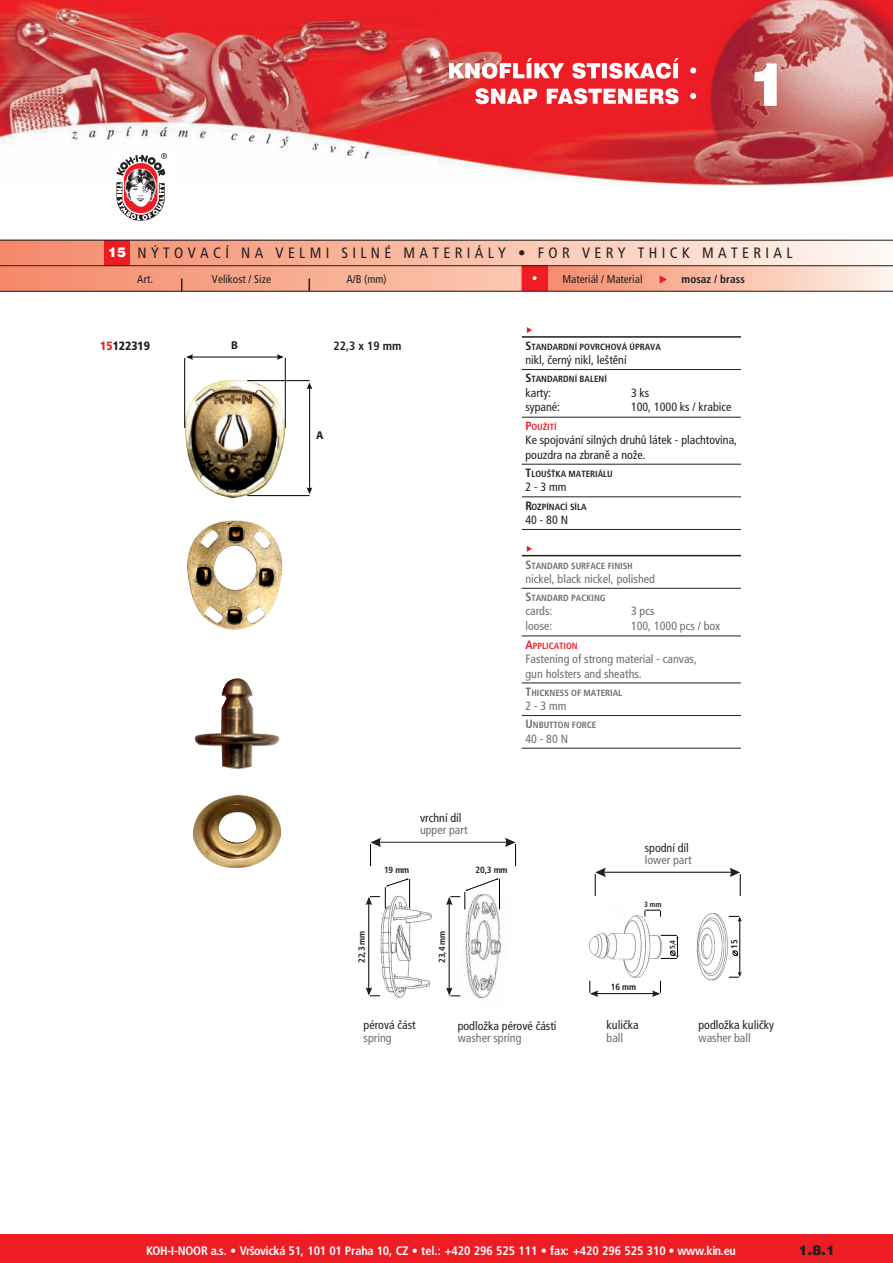
<style>
.page{position:relative;width:893px;height:1263px;background:#fff}
.page>*{position:absolute;margin:0;border:0;box-sizing:border-box;transform-origin:0 0}
.t1{font:condensed 15px "Frutiger CE";letter-spacing:.29em;color:#231f20}
.t2{font:900 13.5px "Swiss 721 BT";color:#231f20}
.t3{font:700 condensed 12.3px "Frutiger CE";letter-spacing:-.02em;color:#fff}
.t4{font:condensed 12px/14.4px "Frutiger CE";color:#231f20}
.t5{font:condensed 12px/14.4px "Frutiger CE";color:#6c6d70}
.t6{font:700 condensed 12px "Frutiger CE";color:#231f20}
.t7{font:900 condensed 12px "Frutiger CE";color:#231f20}
.t8{font:700 11.4px "Myriad Pro";color:#231f20}
.t9{font:condensed 11.25px "Frutiger CE";color:#231f20}
.t10{font:700 condensed 11.25px "Frutiger CE";color:#231f20}
.t11{font:700 condensed 9px "Frutiger CE";color:#231f20}
.t12{font:700 condensed 9px "Frutiger CE";color:#6c6d70}
.t13{font:700 condensed 9px "Frutiger LT";letter-spacing:-.015em;color:#231f20}
.t14{font:700 condensed 9px "Frutiger CE";color:#ee1d23}
.t15{font:700 condensed 7.5px "Frutiger LT";color:#231f20}
.s1{font-family:"Swiss 721 BT";font-weight:900;font-stretch:normal;font-size:13.5px;color:#fff}
.s2{color:#ee1d23}
.s3{font-size:12px}
</style>
<div class="page">
<div style="left:0;top:1234px;width:893px;height:29px;background:#ee1d23"></div>
<img style="left:0;top:0;width:893px;height:185px">
<img style="left:0;top:239px;width:893px;height:52px">
<img style="left:520px;top:266px;width:373px;height:25px">
<svg style="left:309px;top:278px;width:1px;height:13px"></svg>
<svg style="left:181px;top:278px;width:1px;height:13px"></svg>
<div style="left:104px;top:240px;width:26px;height:25px;background:#ee1d23"></div>
<svg style="left:660px;top:275px;width:7px;height:9px"></svg>
<div style="left:522px;top:266px;width:25px;height:25px;background:#ee1d23"></div>
<svg style="left:533px;top:276px;width:3px;height:15px"></svg>
<hr style="left:0;top:265px;width:893px;height:1px;background:#231f20">
<hr style="left:0;top:240px;width:893px;height:1px;background:#231f20">
<hr style="left:0;top:291px;width:893px;height:1px;background:#231f20">
<svg style="left:755px;top:64px;width:21px;height:42px"></svg>
<div style="left:115px;top:152px;width:59px;height:70px;background:#fff"></div>
<svg style="left:116px;top:153px;width:51px;height:68px"></svg>
<svg style="left:449px;top:58px;width:115px;height:21px"></svg>
<svg style="left:572px;top:58px;width:107px;height:21px"></svg>
<svg style="left:690px;top:67px;width:6px;height:6px"></svg>
<svg style="left:475px;top:88px;width:62px;height:16px"></svg>
<svg style="left:547px;top:88px;width:132px;height:16px"></svg>
<svg style="left:690px;top:93px;width:6px;height:6px"></svg>
<img style="left:192px;top:795px;width:89px;height:73px">
<img style="left:194px;top:678px;width:86px;height:91px">
<svg style="left:307px;top:487px;width:5px;height:7px"></svg>
<svg style="left:307px;top:382px;width:5px;height:7px"></svg>
<img style="left:187px;top:521px;width:95px;height:109px">
<img style="left:185px;top:379px;width:101px;height:119px">
<svg style="left:186px;top:354px;width:7px;height:6px"></svg>
<svg style="left:277px;top:354px;width:7px;height:6px"></svg>
<hr style="left:188px;top:357px;width:94px;height:1px;background:#000001">
<hr style="left:184px;top:358px;width:1px;height:70px;background:#000001">
<hr style="left:285px;top:358px;width:1px;height:70px;background:#000001">
<hr style="left:309px;top:386px;width:1px;height:105px;background:#000001">
<hr style="left:247px;top:380px;width:63px;height:1px;background:#000001">
<hr style="left:247px;top:495px;width:63px;height:1px;background:#000001">
<img style="left:457px;top:909px;width:44px;height:90px">
<img style="left:375px;top:894px;width:57px;height:104px">
<hr style="left:368px;top:903px;width:1px;height:86px;background:#000001">
<svg style="left:366px;top:987px;width:14px;height:9px"></svg>
<svg style="left:366px;top:878px;width:44px;height:30px"></svg>
<hr style="left:499px;top:879px;width:1px;height:30px;background:#000001">
<hr style="left:449px;top:903px;width:1px;height:86px;background:#000001">
<svg style="left:446px;top:987px;width:14px;height:9px"></svg>
<svg style="left:446px;top:878px;width:53px;height:31px"></svg>
<img style="left:696px;top:913px;width:39px;height:68px">
<svg style="left:732px;top:950px;width:6px;height:6px"></svg>
<hr style="left:739px;top:920px;width:1px;height:53px;background:#000001">
<svg style="left:729px;top:916px;width:13px;height:5px"></svg>
<svg style="left:729px;top:972px;width:13px;height:6px"></svg>
<hr style="left:380px;top:842px;width:126px;height:1px;background:#231f20">
<svg style="left:370px;top:838px;width:11px;height:28px"></svg>
<svg style="left:505px;top:838px;width:11px;height:28px"></svg>
<hr style="left:605px;top:872px;width:126px;height:1px;background:#000001">
<svg style="left:595px;top:868px;width:11px;height:28px"></svg>
<svg style="left:730px;top:868px;width:11px;height:28px"></svg>
<img style="left:589px;top:909px;width:80px;height:77px">
<hr style="left:595px;top:993px;width:58px;height:1px;background:#000001">
<svg style="left:590px;top:981px;width:8px;height:16px"></svg>
<svg style="left:652px;top:981px;width:9px;height:16px"></svg>
<svg style="left:645px;top:910px;width:16px;height:6px"></svg>
<svg style="left:661px;top:935px;width:18px;height:24px"></svg>
<hr style="left:522px;top:336px;width:219px;height:2px;background:#231f20">
<hr style="left:522px;top:369px;width:219px;height:1px;background:#231f20">
<hr style="left:522px;top:417px;width:219px;height:1px;background:#231f20">
<svg style="left:527px;top:327px;width:5px;height:6px"></svg>
<hr style="left:522px;top:555px;width:219px;height:1px;background:#231f20">
<hr style="left:522px;top:588px;width:219px;height:1px;background:#231f20">
<hr style="left:522px;top:636px;width:219px;height:1px;background:#231f20">
<svg style="left:527px;top:546px;width:5px;height:6px"></svg>
<hr style="left:522px;top:683px;width:219px;height:1px;background:#231f20">
<hr style="left:522px;top:464px;width:219px;height:1px;background:#231f20">
<hr style="left:522px;top:497px;width:219px;height:1px;background:#231f20">
<hr style="left:522px;top:529px;width:219px;height:1px;background:#231f20">
<hr style="left:522px;top:715px;width:219px;height:1px;background:#231f20">
<hr style="left:522px;top:748px;width:219px;height:1px;background:#231f20">
<p class="t1" style="left:108px;top:247px;width:686px"><span class="s1">15</span> NÝTOVACÍ NA VELMI SILNÉ MATERIÁLY • FOR VERY THICK MATERIAL</p>
<p class="t9" style="left:137px;top:274px;width:17px">Art.</p>
<p class="t9" style="left:212px;top:274px;width:61px">Velikost / Size</p>
<p class="t9" style="left:346px;top:274px;width:42px">A/B (mm)</p>
<p class="t9" style="left:563px;top:274px;width:81px">Materiál / Material</p>
<p class="t10" style="left:682px;top:275px;width:65px">mosaz / brass</p>
<p class="t7" style="left:100px;top:339px;width:51px"><span class="s2">15</span>122319</p>
<p class="t6" style="left:334px;top:341px;width:69px">22,3 x 19 mm</p>
<p class="t8" style="left:231px;top:339px;width:8px">B</p>
<p class="t8" style="left:316px;top:428px;width:9px">A</p>
<p class="t11" style="left:525px;top:344px;width:137px"><span class="s3">S</span>TANDARDNÍ POVRCHOVÁ ÚPRAVA</p>
<p class="t4" style="left:525px;top:354px;width:103px">nikl, černý nikl, leštění</p>
<p class="t11" style="left:525px;top:376px;width:83px"><span class="s3">S</span>TANDARDNÍ BALENÍ</p>
<p class="t4" style="left:525px;top:386px;width:36px">karty: sypané:</p>
<p class="t4" style="left:631px;top:386px;width:102px">3 ks<br>100, 1000 ks / krabice</p>
<p class="t14" style="left:525px;top:424px;width:33px"><span class="s3">P</span>OUŽITÍ</p>
<p class="t4" style="left:525px;top:434px;width:213px">Ke spojování silných druhů látek - plachtovina, pouzdra na zbraně a nože.</p>
<p class="t11" style="left:525px;top:471px;width:89px"><span class="s3">T</span>LOUŠŤKA MATERIÁLU</p>
<p class="t4" style="left:525px;top:481px;width:43px">2 - 3 mm</p>
<p class="t11" style="left:525px;top:503px;width:63px"><span class="s3">R</span>OZPÍNACÍ SÍLA</p>
<p class="t4" style="left:525px;top:513px;width:44px">40 - 80 N</p>
<p class="t12" style="left:525px;top:562px;width:109px"><span class="s3">S</span>TANDARD SURFACE FINISH</p>
<p class="t5" style="left:525px;top:573px;width:131px">nickel, black nickel, polished</p>
<p class="t12" style="left:525px;top:595px;width:82px"><span class="s3">S</span>TANDARD PACKING</p>
<p class="t5" style="left:525px;top:605px;width:28px">cards: loose:</p>
<p class="t5" style="left:631px;top:605px;width:91px">3 pcs<br>100, 1000 pcs / box</p>
<p class="t14" style="left:525px;top:642px;width:54px"><span class="s3">A</span>PPLICATION</p>
<p class="t5" style="left:525px;top:653px;width:173px">Fastening of strong material - canvas, gun holsters and sheaths.</p>
<p class="t12" style="left:525px;top:689px;width:98px"><span class="s3">T</span>HICKNESS OF MATERIAL</p>
<p class="t5" style="left:525px;top:700px;width:43px">2 - 3 mm</p>
<p class="t12" style="left:525px;top:722px;width:73px"><span class="s3">U</span>NBUTTON FORCE</p>
<p class="t5" style="left:525px;top:732px;width:44px">40 - 80 N</p>
<p class="t13" style="left:356px;top:963px;width:34px;rotate:-90deg">22,3 mm</p>
<p class="t13" style="left:384px;top:865px;width:27px">19 mm</p>
<p class="t4" style="left:420px;top:812px;width:43px">vrchní díl</p>
<p class="t5" style="left:420px;top:824px;width:49px">upper part</p>
<p class="t13" style="left:476px;top:865px;width:34px">20,3 mm</p>
<p class="t4" style="left:645px;top:842px;width:46px">spodní díl</p>
<p class="t5" style="left:645px;top:854px;width:48px">lower part</p>
<p class="t15" style="left:644px;top:900px;width:19px">3 mm</p>
<p class="t13" style="left:437px;top:963px;width:34px;rotate:-90deg">23,4 mm</p>
<p class="t13" style="left:729px;top:948px;width:11px;rotate:-90deg">15</p>
<p class="t15" style="left:668px;top:949px;width:11px;rotate:-90deg">5,4</p>
<p class="t13" style="left:611px;top:981px;width:27px">16 mm</p>
<p class="t4" style="left:364px;top:1018px;width:54px">pérová část</p>
<p class="t4" style="left:458px;top:1019px;width:100px">podložka pérové části</p>
<p class="t4" style="left:607px;top:1018px;width:33px">kulička</p>
<p class="t4" style="left:698px;top:1018px;width:77px">podložka kuličky</p>
<p class="t5" style="left:364px;top:1032px;width:29px">spring</p>
<p class="t5" style="left:458px;top:1032px;width:65px">washer spring</p>
<p class="t5" style="left:607px;top:1032px;width:18px">ball</p>
<p class="t5" style="left:698px;top:1032px;width:54px">washer ball</p>
<p class="t3" style="left:146px;top:1246px;width:591px">KOH-I-NOOR a.s. • Vršovická 51, 101 01 Praha 10, CZ • tel.: +420 296 525 111 • fax: +420 296 525 310 • www.kin.eu</p>
<p class="t2" style="left:799px;top:1245px;width:38px">1.8.1</p>
</div>
